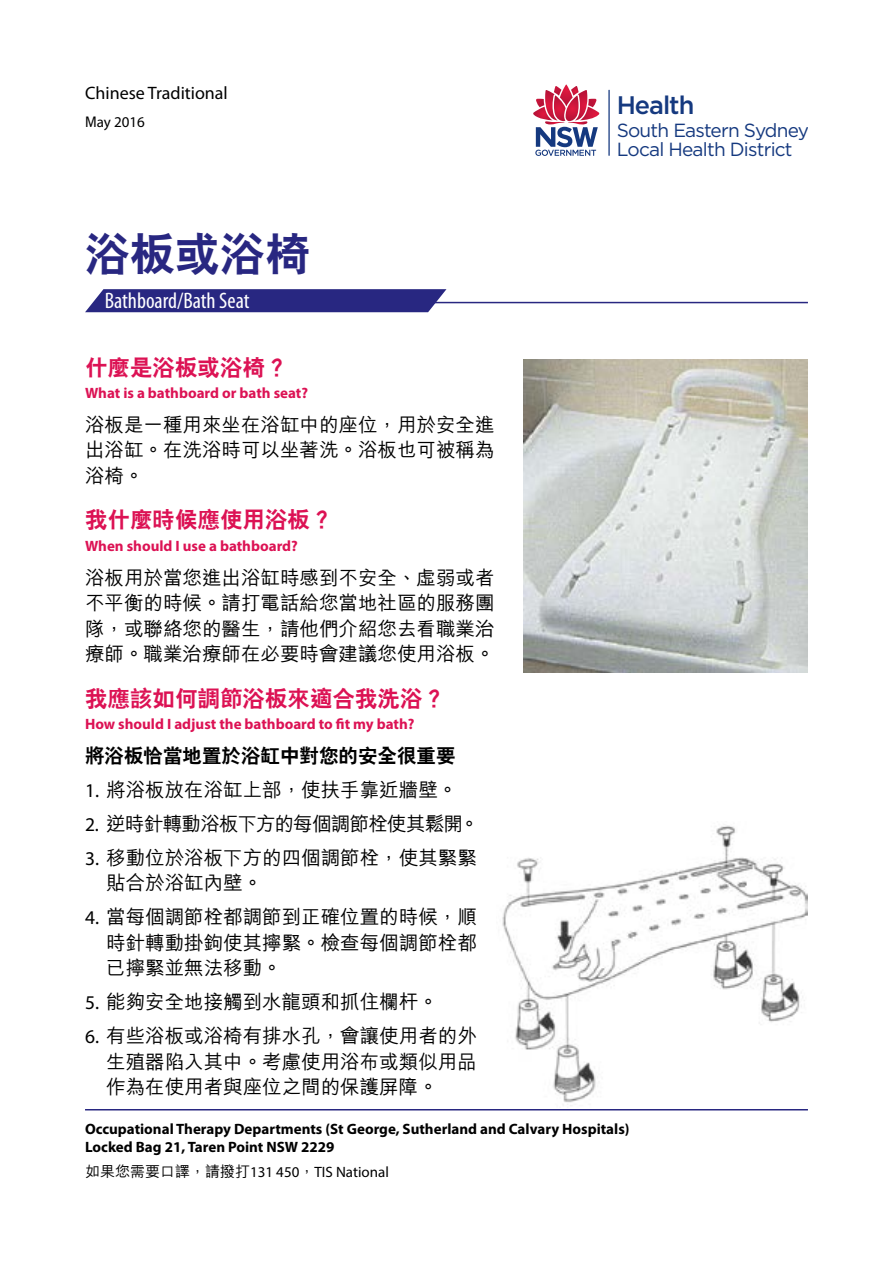
<style>
.page{position:relative;width:893px;height:1263px;background:#fff}
.page>*{position:absolute;margin:0;border:0;box-sizing:border-box;transform-origin:0 0}
.t1{font:800 45px "C Hei 2";color:#282781}
.t2{font:500 25.35px "Gotham";letter-spacing:-.04em;color:#15397f}
.t3{font:800 22.5px "C Hei 2";color:#dc1254}
.t4{font:condensed 22.5px "Myriad Pro";color:#fff}
.t5{font:500 19.5px/25.5px "M Hei";color:#000;text-align:justify}
.t6{font:500 19.5px "M Hei";letter-spacing:-.04em;color:#000}
.t7{font:800 19.5px "C Hei 2";color:#000}
.t8{font:19.05px/19px "Gotham";letter-spacing:-.04em;color:#15397f}
.t9{font:18px "Myriad Pro";color:#000}
.t10{font:700 15px/18px "Myriad Pro";color:#000}
.t11{font:700 15px "Myriad Pro";color:#dc1254}
.t12{font:15px "Myriad Pro";color:#000}
.s1{font-family:"Frutiger LT Std";font-stretch:condensed}
.s2{font-family:"Myriad Pro";font-weight:400}
.s3{font-family:"M Hei";font-weight:500}
</style>
<div class="page">
<hr style="left:608px;top:90px;width:2px;height:66px;background:#15397f">
<svg style="left:533px;top:84px;width:67px;height:72px"></svg>
<hr style="left:85px;top:1109px;width:723px;height:1px;background:#282781">
<img style="left:502px;top:825px;width:306px;height:281px">
<hr style="left:255px;top:302px;width:553px;height:1px;background:#282781">
<svg style="left:85px;top:289px;width:361px;height:23px"></svg>
<img style="left:523px;top:360px;width:285px;height:313px">
<p class="t9" style="left:85px;top:81px;width:144px">Chinese Traditional</p>
<p class="t12" style="left:85px;top:112px;width:61px"><span class="s1">M</span>ay 2016</p>
<h1 class="t1" style="left:85px;top:230px;width:226px">浴板或浴椅</h1>
<p class="t4" style="left:105px;top:287px;width:146px">Bathboard/Bath Seat</p>
<p class="t3" style="left:85px;top:355px;width:204px">什麼是浴板或浴椅？</p>
<p class="t11" style="left:85px;top:383px;width:225px">What is a bathboard or bath seat?</p>
<p class="t5" style="left:85px;top:412px;width:411px">浴板是一種用來坐在浴缸中的座位，用於安全進出浴缸。在洗浴時可以坐著洗。浴板也可被稱為浴椅。</p>
<p class="t3" style="left:85px;top:508px;width:249px">我什麼時候應使用浴板？</p>
<p class="t11" style="left:85px;top:536px;width:214px">When should I use a bathboard?</p>
<p class="t5" style="left:85px;top:565px;width:411px">浴板用於當您進出浴缸時感到不安全、虛弱或者不平衡的時候。請打電話給您當地社區的服務團隊，或聯絡您的醫生，請他們介紹您去看職業治療師。職業治療師在必要時會建議您使用浴板。</p>
<p class="t3" style="left:85px;top:686px;width:361px">我應該如何調節浴板來適合我洗浴？</p>
<p class="t11" style="left:85px;top:714px;width:331px">How should I adjust the bathboard to fit my bath?</p>
<p class="t7" style="left:85px;top:745px;width:372px">將浴板恰當地置於浴缸中對您的安全很重要</p>
<p class="t5" style="left:85px;top:777px;width:374px"><span class="s2">1.</span> 將浴板放在浴缸上部，使扶手靠近牆壁。</p>
<p class="t6" style="left:85px;top:813px;width:396px"><span class="s2">2.</span> 逆時針轉動浴板下方的每個調節栓使其鬆開。</p>
<p class="t5" style="left:106px;top:845px;width:372px;text-indent:-21px"><span class="s2">3.</span> 移動位於浴板下方的四個調節栓，使其緊緊貼合於浴缸內壁。</p>
<p class="t5" style="left:106px;top:905px;width:372px;text-indent:-21px"><span class="s2">4.</span> 當每個調節栓都調節到正確位置的時候，順時針轉動掛鉤使其擰緊。檢查每個調節栓都已擰緊並無法移動。</p>
<p class="t5" style="left:85px;top:990px;width:354px"><span class="s2">5.</span> 能夠安全地接觸到水龍頭和抓住欄杆。</p>
<p class="t5" style="left:106px;top:1024px;width:372px;text-indent:-21px"><span class="s2">6.</span> 有些浴板或浴椅有排水孔，會讓使用者的外生殖器陷入其中。考慮使用浴布或類似用品作為在使用者與座位之間的保護屏障。</p>
<p class="t2" style="left:617px;top:89px;width:79px">Health</p>
<p class="t8" style="left:617px;top:120px;width:194px">South Eastern Sydney<br>Local Health District</p>
<p class="t10" style="left:85px;top:1119px;width:546px">Occupational Therapy Departments (St George, Sutherland and Calvary Hospitals)<br>Locked Bag 21, Taren Point NSW 2229</p>
<p class="t12" style="left:85px;top:1163px;width:305px"><span class="s3">如果您需要口譯，請撥打</span>131 450<span class="s3">，</span>TIS National</p>
</div>
